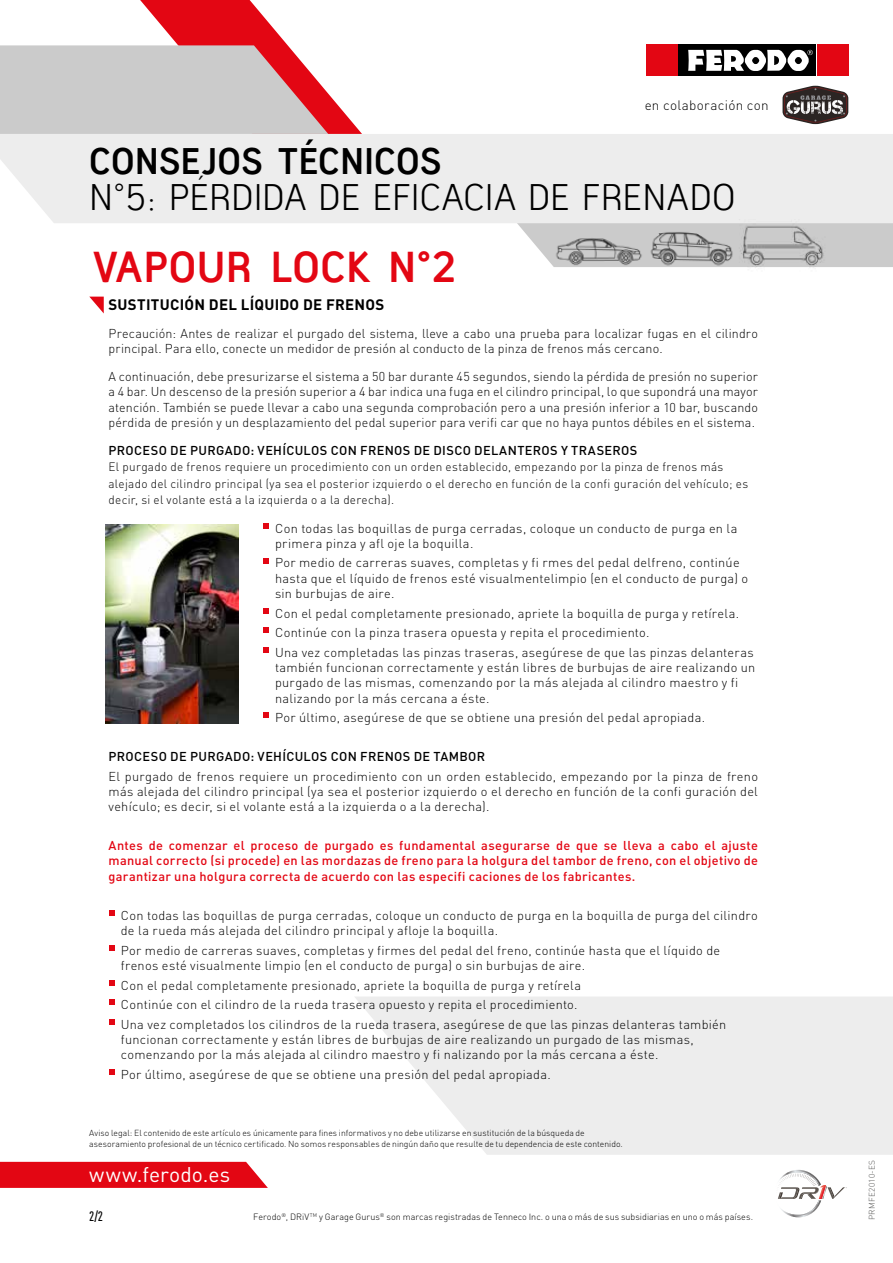
<style>
.page{position:relative;width:893px;height:1263px;background:#fff}
.page>*{position:absolute;margin:0;border:0;box-sizing:border-box;transform-origin:0 0}
.t1{font:700 42px "Antagometrica BT";letter-spacing:.015em;color:#e30613}
.t2{font:36px "Antagometrica BT Light";color:#000}
.t3{font:700 36px "Antagometrica BT";letter-spacing:.01em;color:#000}
.t4{font:21px "DIN Pro";letter-spacing:.005em;color:#fff}
.t5{font:700 15px "DIN Pro";letter-spacing:.02em;color:#000}
.t6{font:300 13.5px "DIN Pro";letter-spacing:.02em;color:#000}
.t7{font:500 condensed 13.5px "DIN Pro";color:#000}
.t8{font:300 12.75px/15.3px "DIN Pro";letter-spacing:.025em;color:#000}
.t9{font:500 12.75px/15.3px "DIN Pro";letter-spacing:.025em;color:#e30613;text-align:justify}
.t10{font:500 12.75px "DIN Pro";letter-spacing:.025em;color:#000}
.t11{font:300 12px/16.5px "DIN Pro";letter-spacing:.025em;color:#000}
.t12{font:300 9px "DIN Pro";letter-spacing:.005em;color:#000}
.t13{font:300 8.7px/10.5px "DIN Pro";color:#000}
.t14{font:300 8.25px "DIN Pro";letter-spacing:.045em;color:#575756}
</style>
<div class="page">
<svg style="left:355px;top:997px;width:538px;height:158px;background:#efefef"></svg>
<svg style="left:263px;top:523px;width:6px;height:6px"></svg>
<svg style="left:263px;top:558px;width:6px;height:5px"></svg>
<svg style="left:263px;top:608px;width:6px;height:6px"></svg>
<svg style="left:263px;top:627px;width:6px;height:6px"></svg>
<svg style="left:263px;top:647px;width:6px;height:6px"></svg>
<svg style="left:263px;top:712px;width:6px;height:6px"></svg>
<svg style="left:109px;top:910px;width:5px;height:6px"></svg>
<svg style="left:109px;top:945px;width:5px;height:6px"></svg>
<svg style="left:109px;top:980px;width:5px;height:6px"></svg>
<svg style="left:109px;top:999px;width:5px;height:6px"></svg>
<svg style="left:109px;top:1019px;width:5px;height:6px"></svg>
<svg style="left:109px;top:1069px;width:5px;height:6px"></svg>
<svg style="left:89px;top:297px;width:15px;height:16px"></svg>
<svg style="left:778px;top:1170px;width:69px;height:47px"></svg>
<img style="left:106px;top:524px;width:133px;height:200px">
<svg style="left:0;top:1162px;width:268px;height:26px;background:#e4111d"></svg>
<div style="left:678px;top:45px;width:138px;height:31px;background:#000"></div>
<div style="left:646px;top:45px;width:32px;height:31px;background:#e30613"></div>
<div style="left:817px;top:45px;width:31px;height:31px;background:#e30613"></div>
<svg style="left:688px;top:50px;width:125px;height:21px"></svg>
<svg style="left:0;top:0;width:362px;height:134px"></svg>
<div style="left:831px;top:223px;width:62px;height:44px;background:#cbcbcb"></div>
<div style="left:0;top:134px;width:893px;height:89px;background:#ededed"></div>
<img style="left:497px;top:208px;width:153px;height:59px">
<img style="left:646px;top:220px;width:32px;height:47px">
<img style="left:678px;top:220px;width:153px;height:48px">
<svg style="left:782px;top:86px;width:66px;height:38px"></svg>
<p class="t6" style="left:645px;top:96px;width:126px">en colaboración con</p>
<h2 class="t3" style="left:89px;top:139px;width:354px">CONSEJOS TÉCNICOS</h2>
<h2 class="t2" style="left:89px;top:175px;width:648px">N°5: PÉRDIDA DE EFICACIA DE FRENADO</h2>
<h1 class="t1" style="left:94px;top:242px;width:365px">VAPOUR LOCK N°2</h1>
<p class="t5" style="left:109px;top:294px;width:277px">SUSTITUCIÓN DEL LÍQUIDO DE FRENOS</p>
<p class="t8" style="left:109px;top:325px;width:651px">Precaución: Antes de realizar el purgado del sistema, lleve a cabo una prueba para localizar fugas en el cilindro principal. Para ello, conecte un medidor de presión al conducto de la pinza de frenos más cercano.</p>
<p class="t8" style="left:109px;top:368px;width:651px;text-align:justify">A continuación, debe presurizarse el sistema a 50 bar durante 45 segundos, siendo la pérdida de presión no superior a 4 bar. Un descenso de la presión superior a 4 bar indica una fuga en el cilindro principal, lo que supondrá una mayor atención. También se puede llevar a cabo una segunda comprobación pero a una presión inferior a 10 bar, buscando pérdida de presión y un desplazamiento del pedal superior para verifi car que no haya puntos débiles en el sistema.</p>
<p class="t10" style="left:109px;top:442px;width:530px">PROCESO DE PURGADO: VEHÍCULOS CON FRENOS DE DISCO DELANTEROS Y TRASEROS</p>
<p class="t11" style="left:109px;top:458px;width:641px">El purgado de frenos requiere un procedimiento con un orden establecido, empezando por la pinza de frenos más alejado del cilindro principal (ya sea el posterior izquierdo o el derecho en función de la confi guración del vehículo; es decir, si el volante está a la izquierda o a la derecha).</p>
<p class="t8" style="left:275px;top:520px;width:464px">Con todas las boquillas de purga cerradas, coloque un conducto de purga en la primera pinza y afl oje la boquilla.</p>
<p class="t8" style="left:275px;top:555px;width:475px">Por medio de carreras suaves, completas y fi rmes del pedal delfreno, continúe hasta que el líquido de frenos esté visualmentelimpio (en el conducto de purga) o sin burbujas de aire.</p>
<p class="t8" style="left:275px;top:603px;width:480px;line-height:19.5px">Con el pedal completamente presionado, apriete la boquilla de purga y retírela.<br>Continúe con la pinza trasera opuesta y repita el procedimiento.<br>Una vez completadas las pinzas traseras, asegúrese de que las pinzas delanteras</p>
<p class="t8" style="left:275px;top:659px;width:482px">también funcionan correctamente y están libres de burbujas de aire realizando un purgado de las mismas, comenzando por la más alejada al cilindro maestro y fi nalizando por la más cercana a éste.</p>
<p class="t8" style="left:275px;top:709px;width:432px">Por último, asegúrese de que se obtiene una presión del pedal apropiada.</p>
<p class="t10" style="left:109px;top:748px;width:378px">PROCESO DE PURGADO: VEHÍCULOS CON FRENOS DE TAMBOR</p>
<p class="t8" style="left:109px;top:768px;width:651px;text-align:justify">El purgado de frenos requiere un procedimiento con un orden establecido, empezando por la pinza de freno más alejada del cilindro principal (ya sea el posterior izquierdo o el derecho en función de la confi guración del vehículo; es decir, si el volante está a la izquierda o a la derecha).</p>
<p class="t9" style="left:109px;top:837px;width:651px">Antes de comenzar el proceso de purgado es fundamental asegurarse de que se lleva a cabo el ajuste manual correcto (si procede) en las mordazas de freno para la holgura del tambor de freno, con el objetivo de garantizar una holgura correcta de acuerdo con las especifi caciones de los fabricantes.</p>
<p class="t8" style="left:121px;top:907px;width:639px">Con todas las boquillas de purga cerradas, coloque un conducto de purga en la boquilla de purga del cilindro de la rueda más alejada del cilindro principal y afloje la boquilla.</p>
<p class="t8" style="left:121px;top:942px;width:601px">Por medio de carreras suaves, completas y firmes del pedal del freno, continúe hasta que el líquido de frenos esté visualmente limpio (en el conducto de purga) o sin burbujas de aire.</p>
<p class="t8" style="left:121px;top:975px;width:607px;line-height:19.5px">Con el pedal completamente presionado, apriete la boquilla de purga y retírela<br>Continúe con el cilindro de la rueda trasera opuesto y repita el procedimiento.<br>Una vez completados los cilindros de la rueda trasera, asegúrese de que las pinzas delanteras también</p>
<p class="t8" style="left:121px;top:1031px;width:574px">funcionan correctamente y están libres de burbujas de aire realizando un purgado de las mismas, comenzando por la más alejada al cilindro maestro y fi nalizando por la más cercana a éste.</p>
<p class="t8" style="left:121px;top:1066px;width:432px">Por último, asegúrese de que se obtiene una presión del pedal apropiada.</p>
<p class="t13" style="left:89px;top:1127px;width:535px">Aviso legal: El contenido de este artículo es únicamente para fines informativos y no debe utilizarse en sustitución de la búsqueda de asesoramiento profesional de un técnico certificado. No somos responsables de ningún daño que resulte de tu dependencia de este contenido.</p>
<h3 class="t4" style="left:89px;top:1160px;width:142px">www.ferodo.es</h3>
<p class="t7" style="left:89px;top:1208px;width:15px">2/2</p>
<p class="t12" style="left:253px;top:1211px;width:501px">Ferodo<sup>®</sup>, DRiV<sup>TM</sup> y Garage Gurus<sup>®</sup> son marcas registradas de Tenneco Inc. o una o más de sus subsidiarias en uno o más países.</p>
<p class="t14" style="left:866px;top:1220px;width:62px;rotate:-90deg">PRMFE2010-ES</p>
</div>
